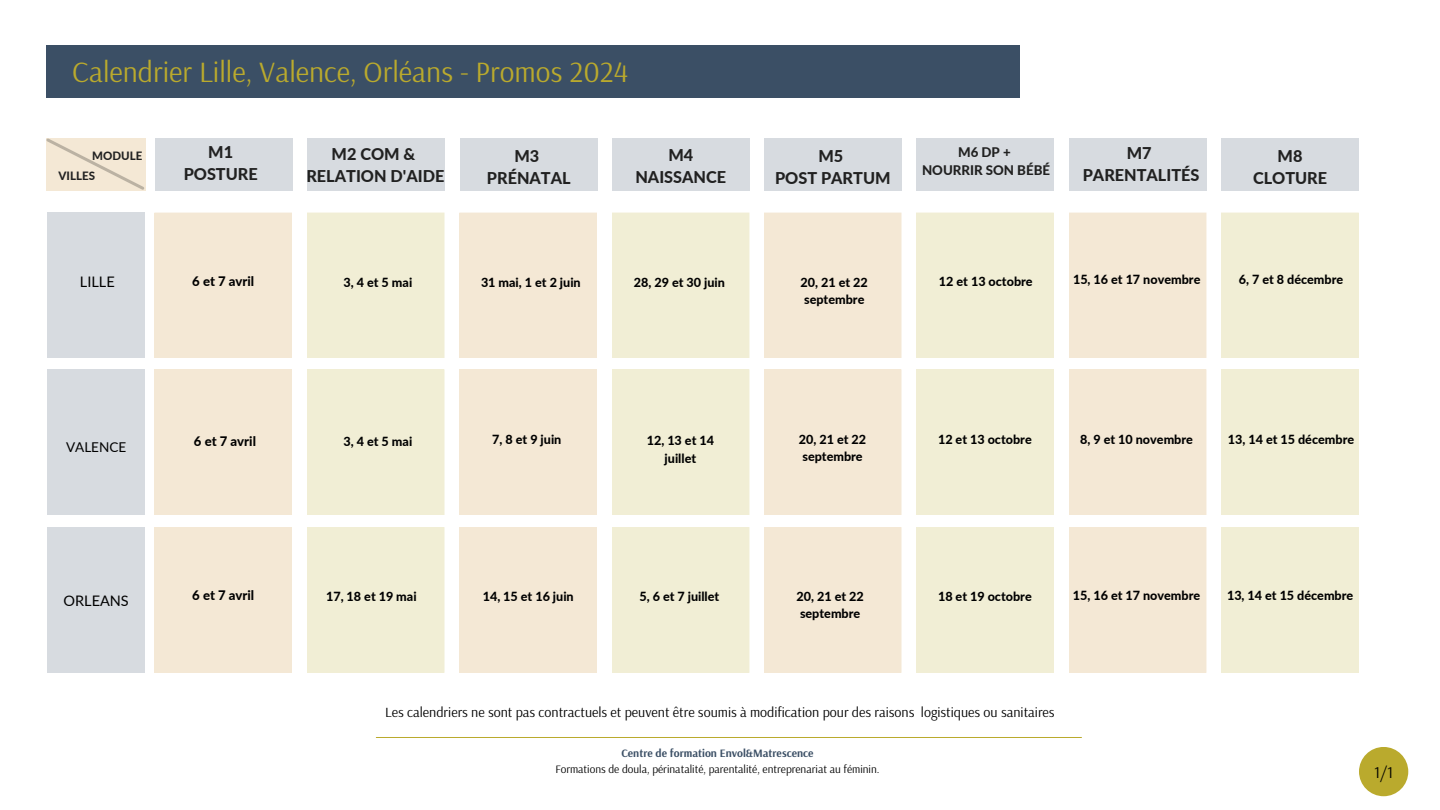
<style>
.page{position:relative;width:1440px;height:810px;background:#fff}
.page>*{position:absolute;margin:0;border:0;box-sizing:border-box;transform-origin:0 0}
.t1{font:29.4px "Arsenal";color:#baaa2d}
.t2{font:16.4px "Arsenal";color:#000}
.t3{font:800 16.3px/22.5px "Lato";color:#212121;text-align:center}
.t4{font:14.5px "Lato";color:#000}
.t5{font:14px "Arsenal";color:#000}
.t6{font:13.5px "Lato";color:#000}
.t7{font:800 13.3px "Lato";color:#212121}
.t8{font:800 13.1px "Lato";color:#000}
.t9{font:800 12.6px/17.2px "Lato";color:#000}
.t10{font:800 11.5px "Lato";color:#212121}
.t11{font:11.3px "Arsenal";color:#000}
.t12{font:700 11.3px "Arsenal";color:#3b4f65}
</style>
<div class="page">
<div style="left:155px;top:138px;width:137px;height:52px;background:#d7dbe0"></div>
<div style="left:308px;top:138px;width:137px;height:52px;background:#d7dbe0"></div>
<div style="left:460px;top:138px;width:137px;height:52px;background:#d7dbe0"></div>
<div style="left:613px;top:138px;width:137px;height:52px;background:#d7dbe0"></div>
<div style="left:765px;top:138px;width:137px;height:52px;background:#d7dbe0"></div>
<div style="left:917px;top:138px;width:137px;height:52px;background:#d7dbe0"></div>
<div style="left:1070px;top:138px;width:137px;height:52px;background:#d7dbe0"></div>
<div style="left:1222px;top:138px;width:137px;height:52px;background:#d7dbe0"></div>
<svg style="left:46px;top:138px;width:100px;height:53px;background:#f0e4d1"></svg>
<div style="left:46px;top:45px;width:974px;height:52px;background:#3b4f65"></div>
<hr style="left:376px;top:737px;width:706px;height:1px;background:#baaa2d">
<div style="left:1359px;top:747px;width:49px;height:49px;background:#baaa2d;border-radius:50%"></div>
<div style="left:48px;top:369px;width:97px;height:146px;background:#d7dbe0"></div>
<div style="left:154px;top:369px;width:138px;height:146px;background:#f4e8d5"></div>
<div style="left:167px;top:382px;width:113px;height:121px;background:#f4e8d5"></div>
<div style="left:307px;top:369px;width:138px;height:146px;background:#f1eed5"></div>
<div style="left:319px;top:382px;width:113px;height:121px;background:#f1eed5"></div>
<div style="left:459px;top:369px;width:138px;height:146px;background:#f4e8d5"></div>
<div style="left:472px;top:382px;width:113px;height:121px;background:#f4e8d5"></div>
<div style="left:612px;top:369px;width:137px;height:146px;background:#f1eed5"></div>
<div style="left:624px;top:382px;width:113px;height:121px;background:#f1eed5"></div>
<div style="left:764px;top:369px;width:138px;height:146px;background:#f4e8d5"></div>
<div style="left:776px;top:382px;width:113px;height:121px;background:#f4e8d5"></div>
<div style="left:916px;top:369px;width:138px;height:146px;background:#f1eed5"></div>
<div style="left:928px;top:382px;width:113px;height:121px;background:#f1eed5"></div>
<div style="left:1069px;top:369px;width:137px;height:146px;background:#f4e8d5"></div>
<div style="left:1081px;top:382px;width:113px;height:121px;background:#f4e8d5"></div>
<div style="left:1221px;top:369px;width:138px;height:146px;background:#f1eed5"></div>
<div style="left:1233px;top:382px;width:113px;height:121px;background:#f1eed5"></div>
<div style="left:48px;top:527px;width:97px;height:146px;background:#d7dbe0"></div>
<div style="left:154px;top:527px;width:138px;height:146px;background:#f4e8d5"></div>
<div style="left:167px;top:540px;width:113px;height:120px;background:#f4e8d5"></div>
<div style="left:307px;top:527px;width:138px;height:146px;background:#f1eed5"></div>
<div style="left:319px;top:540px;width:113px;height:120px;background:#f1eed5"></div>
<div style="left:459px;top:527px;width:138px;height:146px;background:#f4e8d5"></div>
<div style="left:472px;top:540px;width:113px;height:120px;background:#f4e8d5"></div>
<div style="left:612px;top:527px;width:137px;height:146px;background:#f1eed5"></div>
<div style="left:624px;top:540px;width:113px;height:120px;background:#f1eed5"></div>
<div style="left:764px;top:527px;width:138px;height:146px;background:#f4e8d5"></div>
<div style="left:776px;top:540px;width:113px;height:120px;background:#f4e8d5"></div>
<div style="left:916px;top:527px;width:138px;height:146px;background:#f1eed5"></div>
<div style="left:928px;top:540px;width:113px;height:120px;background:#f1eed5"></div>
<div style="left:1069px;top:527px;width:137px;height:146px;background:#f4e8d5"></div>
<div style="left:1081px;top:540px;width:113px;height:120px;background:#f4e8d5"></div>
<div style="left:1221px;top:527px;width:138px;height:146px;background:#f1eed5"></div>
<div style="left:1233px;top:540px;width:113px;height:120px;background:#f1eed5"></div>
<div style="left:48px;top:213px;width:97px;height:145px;background:#d7dbe0"></div>
<div style="left:154px;top:213px;width:138px;height:145px;background:#f4e8d5"></div>
<div style="left:167px;top:225px;width:113px;height:121px;background:#f4e8d5"></div>
<div style="left:307px;top:213px;width:138px;height:145px;background:#f1eed5"></div>
<div style="left:319px;top:225px;width:113px;height:121px;background:#f1eed5"></div>
<div style="left:459px;top:213px;width:138px;height:145px;background:#f4e8d5"></div>
<div style="left:472px;top:225px;width:113px;height:121px;background:#f4e8d5"></div>
<div style="left:612px;top:213px;width:137px;height:145px;background:#f1eed5"></div>
<div style="left:624px;top:225px;width:113px;height:121px;background:#f1eed5"></div>
<div style="left:764px;top:213px;width:138px;height:145px;background:#f4e8d5"></div>
<div style="left:776px;top:225px;width:113px;height:121px;background:#f4e8d5"></div>
<div style="left:916px;top:213px;width:138px;height:145px;background:#f1eed5"></div>
<div style="left:928px;top:225px;width:113px;height:121px;background:#f1eed5"></div>
<div style="left:1069px;top:213px;width:137px;height:145px;background:#f4e8d5"></div>
<div style="left:1081px;top:225px;width:113px;height:121px;background:#f4e8d5"></div>
<div style="left:1221px;top:213px;width:138px;height:145px;background:#f1eed5"></div>
<div style="left:1233px;top:225px;width:113px;height:121px;background:#f1eed5"></div>
<p class="t1" style="left:72px;top:53px;width:557px">Calendrier Lille, Valence, Orléans - Promos 2024</p>
<p class="t10" style="left:92px;top:149px;width:52px">MODULE</p>
<p class="t10" style="left:59px;top:169px;width:38px">VILLES</p>
<p class="t3" style="left:184px;top:140px;width:76px">M1<br>POSTURE</p>
<p class="t7" style="left:958px;top:144px;width:54px">M6 DP +</p>
<p class="t3" style="left:332px;top:142px;width:85px">M2 COM &amp;</p>
<p class="t3" style="left:306px;top:165px;width:139px">RELATION D'AIDE</p>
<p class="t3" style="left:635px;top:143px;width:92px">M4<br>NAISSANCE</p>
<p class="t3" style="left:818px;top:144px;width:26px">M5</p>
<p class="t3" style="left:514px;top:144px;width:26px">M3</p>
<p class="t3" style="left:487px;top:167px;width:85px">PRÉNATAL</p>
<p class="t7" style="left:922px;top:162px;width:130px">NOURRIR SON BÉBÉ</p>
<p class="t3" style="left:775px;top:167px;width:117px">POST PARTUM</p>
<p class="t3" style="left:1127px;top:141px;width:26px">M7</p>
<p class="t3" style="left:1083px;top:164px;width:118px">PARENTALITÉS</p>
<p class="t3" style="left:1253px;top:144px;width:76px">M8<br>CLOTURE</p>
<p class="t4" style="left:80px;top:272px;width:36px">LILLE</p>
<p class="t8" style="left:192px;top:273px;width:64px">6 et 7 avril</p>
<p class="t9" style="left:344px;top:274px;width:70px">3, 4 et 5 mai</p>
<p class="t9" style="left:481px;top:274px;width:101px">31 mai, 1 et 2 juin</p>
<p class="t9" style="left:634px;top:274px;width:93px">28, 29 et 30 juin</p>
<p class="t9" style="left:801px;top:274px;width:69px">20, 21 et 22 septembre</p>
<p class="t9" style="left:939px;top:273px;width:95px">12 et 13 octobre</p>
<p class="t9" style="left:1073px;top:271px;width:129px">15, 16 et 17 novembre</p>
<p class="t9" style="left:1239px;top:271px;width:106px">6, 7 et 8 décembre</p>
<p class="t6" style="left:66px;top:438px;width:62px">VALENCE</p>
<p class="t8" style="left:194px;top:433px;width:64px">6 et 7 avril</p>
<p class="t9" style="left:344px;top:432px;width:70px">3, 4 et 5 mai</p>
<p class="t9" style="left:492px;top:431px;width:71px">7, 8 et 9 juin</p>
<p class="t9" style="left:647px;top:432px;width:69px;text-align:center">12, 13 et 14 juillet</p>
<p class="t9" style="left:799px;top:431px;width:69px">20, 21 et 22 septembre</p>
<p class="t9" style="left:938px;top:431px;width:95px">12 et 13 octobre</p>
<p class="t9" style="left:1080px;top:431px;width:114px">8, 9 et 10 novembre</p>
<p class="t9" style="left:1228px;top:431px;width:128px">13, 14 et 15 décembre</p>
<p class="t4" style="left:64px;top:591px;width:67px">ORLEANS</p>
<p class="t8" style="left:192px;top:588px;width:64px">6 et 7 avril</p>
<p class="t9" style="left:326px;top:588px;width:92px">17, 18 et 19 mai</p>
<p class="t9" style="left:483px;top:588px;width:93px">14, 15 et 16 juin</p>
<p class="t9" style="left:639px;top:587px;width:81px">5, 6 et 7 juillet</p>
<p class="t9" style="left:797px;top:588px;width:69px">20, 21 et 22 septembre</p>
<p class="t9" style="left:938px;top:588px;width:95px">18 et 19 octobre</p>
<p class="t9" style="left:1073px;top:587px;width:129px">15, 16 et 17 novembre</p>
<p class="t9" style="left:1227px;top:587px;width:128px">13, 14 et 15 décembre</p>
<p class="t5" style="left:385px;top:703px;width:671px">Les calendriers ne sont pas contractuels et peuvent être soumis à modification pour des raisons logistiques ou sanitaires</p>
<p class="t12" style="left:621px;top:746px;width:194px">Centre de formation Envol&amp;Matrescence</p>
<p class="t11" style="left:555px;top:762px;width:326px">Formations de doula, périnatalité, parentalité, entreprenariat au féminin.</p>
<p class="t2" style="left:1374px;top:762px;width:20px">1/1</p>
</div>
